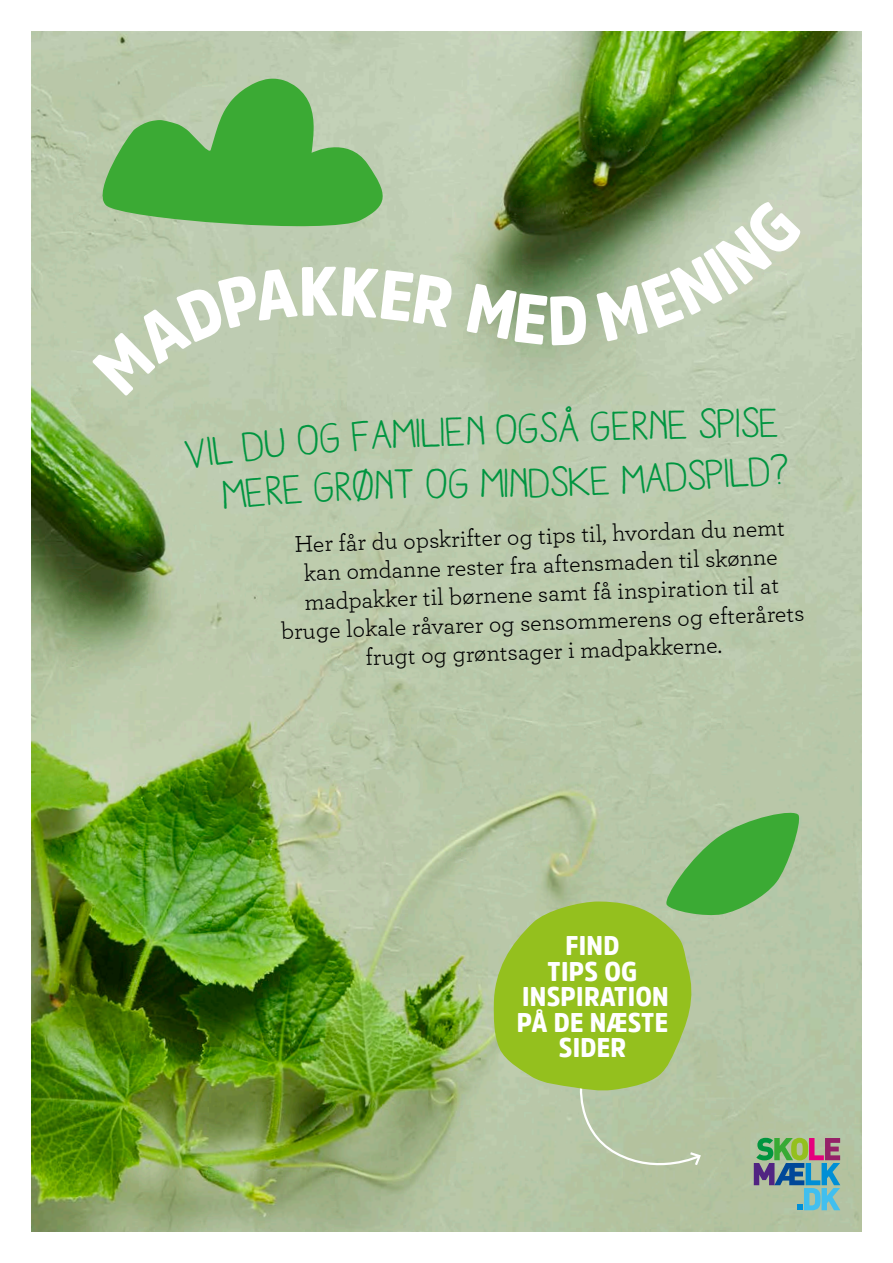
<style>
.page{position:relative;width:893px;height:1263px;background:#fff}
.page>*{position:absolute;margin:0;border:0;box-sizing:border-box;transform-origin:0 0}
.t1{font:41.55px "Aracne Reg";color:#009540}
.t2{font:900 27px/25.5px "Amsi Pro Narw";letter-spacing:.01em;color:#fff;text-align:center}
.t3{font:24px/28.8px "Archer";color:#000;text-align:center}
</style>
<div class="page">
<img style="left:32px;top:32px;width:829px;height:1199px">
<svg style="left:91px;top:79px;width:298px;height:156px;background:#72b868"></svg>
<svg style="left:493px;top:808px;width:347px;height:402px;background:#a4c080"></svg>
<div style="left:184px;top:420px;width:229px;height:90px;background:#bccbad"></div>
<svg style="left:551px;top:466px;width:58px;height:31px;background:#bdcbaf"></svg>
<svg style="left:621px;top:463px;width:45px;height:31px"></svg>
<svg style="left:771px;top:453px;width:18px;height:32px"></svg>
<div style="left:92px;top:267px;width:362px;height:129px;background:#beccb2"></div>
<svg style="left:466px;top:283px;width:121px;height:62px;background:#95ac85"></svg>
<svg style="left:596px;top:199px;width:207px;height:143px;background:#b0c0a2"></svg>
<h1 class="t1" style="left:440px;top:408px;width:173px;rotate:-2deg">ien også g</h1>
<h1 class="t1" style="left:612px;top:402px;width:169px;rotate:-1deg">erne spise</h1>
<h1 class="t1" style="left:427px;top:460px;width:46px">og</h1>
<h1 class="t1" style="left:481px;top:460px;width:72px;rotate:-1deg">mind</h1>
<h1 class="t1" style="left:665px;top:454px;width:106px;rotate:-4deg">dspild</h1>
<h1 class="t1" style="left:370px;top:412px;width:71px;rotate:-3deg">amil</h1>
<p class="t3" style="left:278px;top:529px;width:525px;rotate:-2deg">Her får du opskrifter og tips til, hvordan du nemt kan omdanne rester fra aftensmaden til skønne madpakker til børnene samt få inspiration til at bruge lokale råvarer og sensommerens og efterårets frugt og grøntsager i madpakkerne.</p>
<p class="t2" style="left:517px;top:932px;width:153px">FIND<br>TIPS OG<br>INSPIRATION<br>PÅ DE NÆSTE<br>SIDER</p>
</div>
